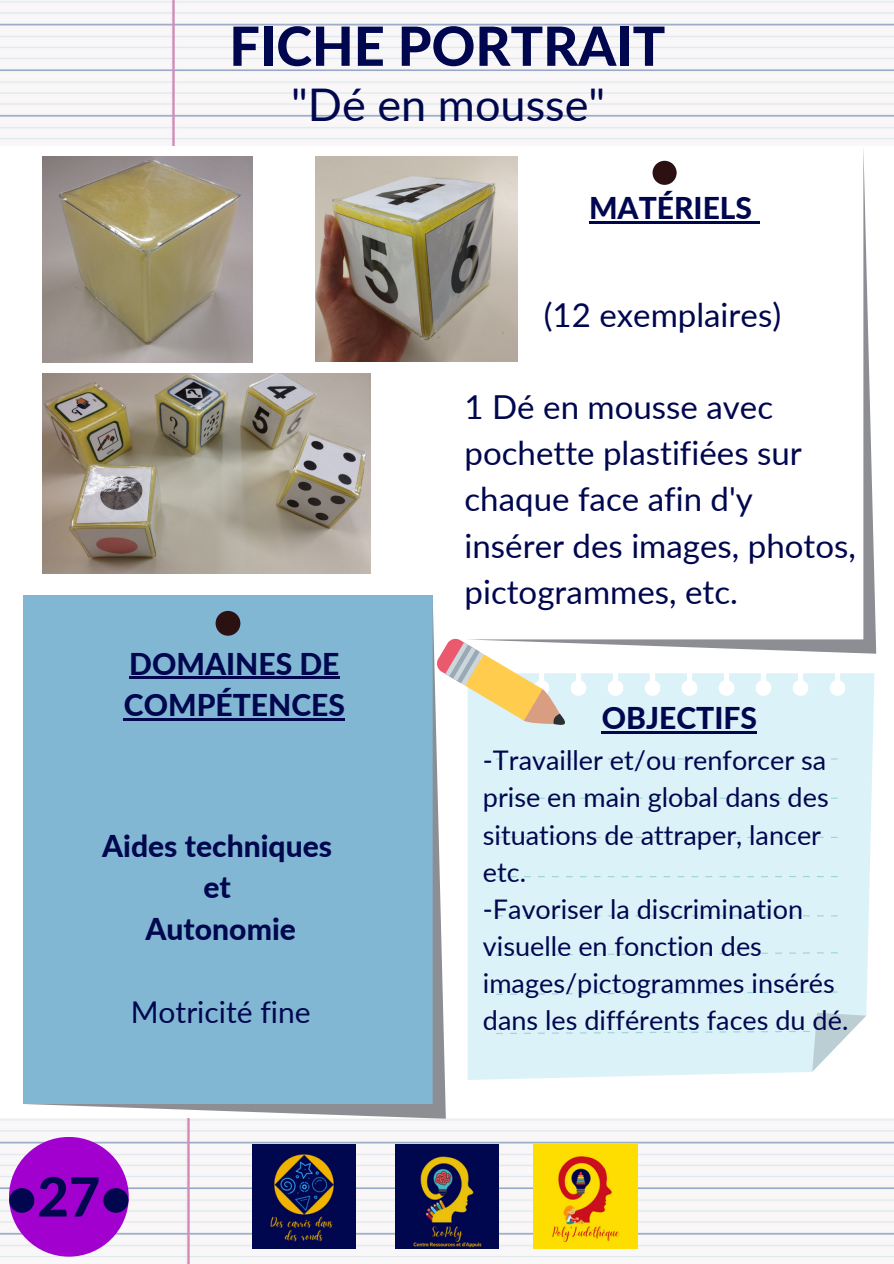
<style>
.page{position:relative;width:894px;height:1264px;background:#fff}
.page>*{position:absolute;margin:0;border:0;box-sizing:border-box;transform-origin:0 0}
.t1{font:800 54px "Lato";color:#00074f}
.t2{font:45px "Lato";color:#00074f}
.t3{font:33px/46.2px "Lato";color:#00074f}
.t4{font:800 30px/41.7px "Lato";color:#00074f}
.t5{font:30px "Lato";color:#00074f}
.t6{font:27px/37.2px "Lato";color:#00074f}
</style>
<div class="page">
<img style="left:0;top:1118px;width:893px;height:145px">
<div style="left:467px;top:673px;width:407px;height:406px;background:#dbf2f8"></div>
<svg style="left:496px;top:758px;width:341px;height:1px"></svg>
<svg style="left:496px;top:797px;width:341px;height:1px"></svg>
<svg style="left:496px;top:836px;width:341px;height:2px"></svg>
<svg style="left:496px;top:876px;width:341px;height:1px"></svg>
<svg style="left:496px;top:915px;width:341px;height:1px"></svg>
<svg style="left:496px;top:952px;width:341px;height:3px"></svg>
<svg style="left:496px;top:991px;width:341px;height:3px"></svg>
<svg style="left:496px;top:1012px;width:370px;height:59px;background:#daf0f5"></svg>
<img style="left:0;top:0;width:893px;height:145px">
<img style="left:395px;top:1144px;width:103px;height:104px">
<img style="left:252px;top:1144px;width:104px;height:104px">
<img style="left:533px;top:1144px;width:104px;height:104px">
<hr style="left:601px;top:731px;width:155px;height:2px;background:#00074f">
<svg style="left:465px;top:149px;width:410px;height:504px"></svg>
<div style="left:23px;top:595px;width:422px;height:523px;background:#82b7d3"></div>
<div style="left:9px;top:1136px;width:120px;height:120px;background:#a100cf;border-radius:50%"></div>
<img style="left:42px;top:156px;width:210px;height:206px">
<img style="left:42px;top:373px;width:328px;height:201px">
<img style="left:316px;top:156px;width:201px;height:205px">
<hr style="left:129px;top:676px;width:210px;height:3px;background:#00074f">
<hr style="left:124px;top:718px;width:221px;height:2px;background:#00074f">
<hr style="left:589px;top:222px;width:163px;height:2px;background:#00074f">
<svg style="left:752px;top:222px;width:7px;height:2px"></svg>
<svg style="left:430px;top:632px;width:137px;height:101px"></svg>
<h1 class="t1" style="left:229px;top:12px;width:437px">FICHE PORTRAIT</h1>
<h2 class="t2" style="left:291px;top:77px;width:315px">"Dé en mousse"</h2>
<p class="t4" style="left:589px;top:187px;width:165px">MATÉRIELS</p>
<p class="t3" style="left:543px;top:291px;width:239px">(12 exemplaires)</p>
<p class="t4" style="left:124px;top:642px;width:222px">DOMAINES DE<br>COMPÉTENCES</p>
<p class="t4" style="left:102px;top:824px;width:231px;text-align:center">Aides techniques et<br>Autonomie</p>
<p class="t5" style="left:131px;top:993px;width:181px">Motricité fine</p>
<h1 class="t1" style="left:6px;top:1163px;width:127px">•27•</h1>
<p class="t3" style="left:464px;top:383px;width:393px">1 Dé en mousse avec pochette plastifiées sur chaque face afin d'y insérer des images, photos, pictogrammes, etc.</p>
<p class="t4" style="left:601px;top:696px;width:156px">OBJECTIFS</p>
<p class="t6" style="left:483px;top:741px;width:367px">-Travailler et/ou renforcer sa prise en main global dans des situations de attraper, lancer etc.<br>-Favoriser la discrimination visuelle en fonction des images/pictogrammes insérés dans les différents faces du dé.</p>
</div>
